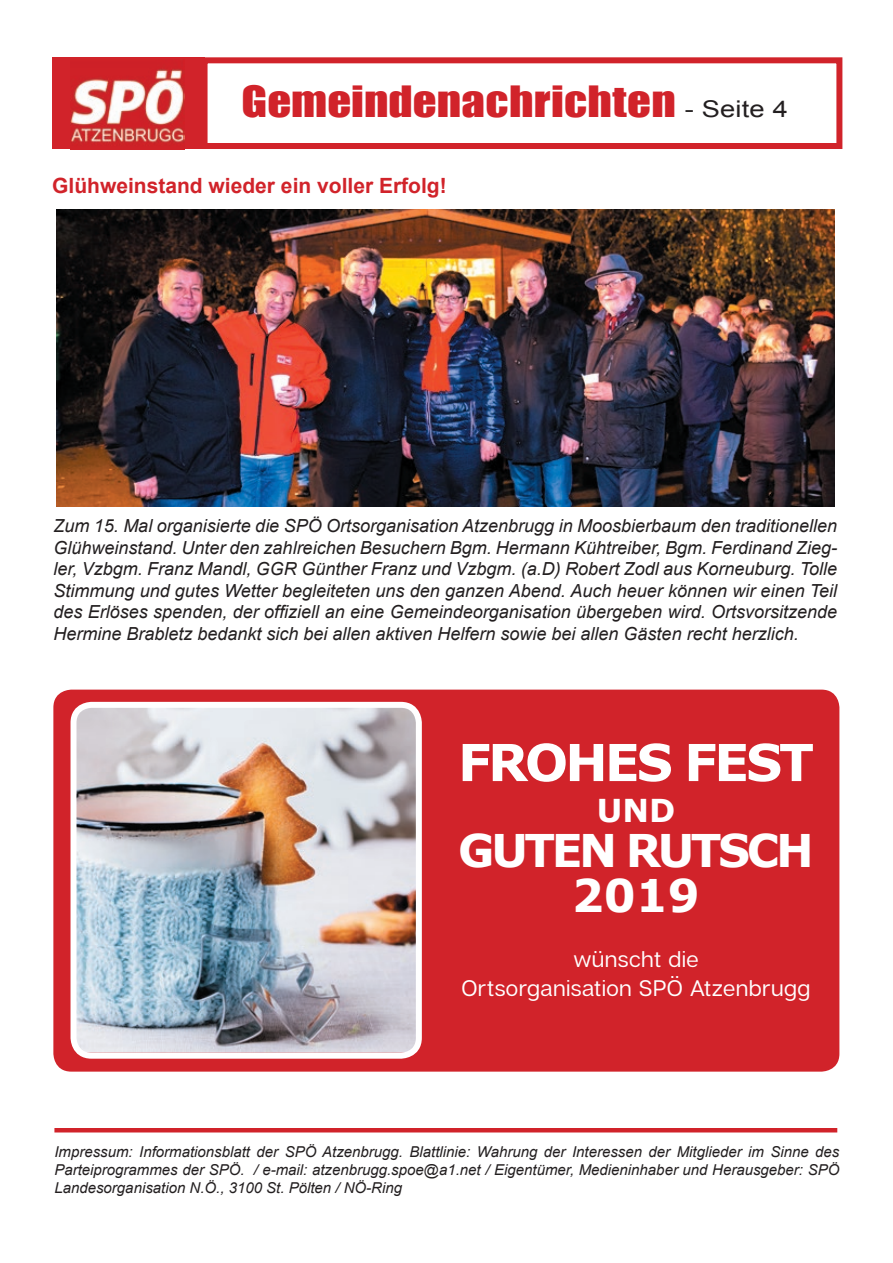
<style>
.page{position:relative;width:893px;height:1263px;background:#fff}
.page>*{position:absolute;margin:0;border:0;box-sizing:border-box;transform-origin:0 0}
.t1{font:700 51px "Verdana";letter-spacing:-.06em;color:#fff}
.t2{font:700 45px/45px "Verdana";letter-spacing:-.075em;color:#fff;text-align:center}
.t3{font:39.6px "Impact";letter-spacing:.005em;color:#d1232a;scale:1.18 1}
.t4{font:700 31.5px "Verdana";color:#fff}
.t5{font:22.5px/28.5px "Articulat CF";letter-spacing:.02em;color:#fff;text-align:center}
.t6{font:700 21px "Arial";color:#d1232a}
.t7{font:italic 18px/21.6px "Arial";color:#231f20;text-align:justify}
.t8{font:italic 15px/18px "Arial";color:#231f20;text-align:justify}
.s1{font-family:"Arial";font-size:23.1px;color:#231f20}
</style>
<div class="page">
<div style="left:53px;top:690px;width:786px;height:381px;background:#d1232a;border-radius:18px"></div>
<div style="left:52px;top:57px;width:153px;height:92px;background:#d1232a"></div>
<img style="left:70px;top:68px;width:114px;height:75px">
<div style="left:202px;top:57px;width:640px;height:92px;border:6px solid #d1232a"></div>
<img style="left:56px;top:209px;width:778px;height:298px">
<img style="left:78px;top:709px;width:337px;height:343px">
<div style="left:71px;top:702px;width:351px;height:357px;border:6px solid #fff;border-radius:18px"></div>
<hr style="left:54px;top:1128px;width:783px;height:4px;background:#d1232a">
<h3 class="t3" style="left:242px;top:71px;width:464px">Gemeindenachrichten <span class="s1">- Seite 4</span></h3>
<p class="t6" style="left:52px;top:172px;width:396px">Glühweinstand wieder ein voller Erfolg!</p>
<p class="t7" style="left:53px;top:515px;width:785px">Zum 15. Mal organisierte die SPÖ Ortsorganisation Atzenbrugg in Moosbierbaum den traditionellen Glühweinstand. Unter den zahlreichen Besuchern Bgm. Hermann Kühtreiber, Bgm. Ferdinand Zieg&shy;ler, Vzbgm. Franz Mandl, GGR Günther Franz und Vzbgm. (a.D) Robert Zodl aus Korneuburg. Tolle Stimmung und gutes Wetter begleiteten uns den ganzen Abend. Auch heuer können wir einen Teil des Erlöses spenden, der offiziell an eine Gemeindeorganisation übergeben wird. Ortsvorsitzende Hermine Brabletz bedankt sich bei allen aktiven Helfern sowie bei allen Gästen recht herzlich.</p>
<h1 class="t1" style="left:458px;top:729px;width:357px">FROHES FEST</h1>
<h3 class="t4" style="left:597px;top:790px;width:80px">und</h3>
<h2 class="t2" style="left:458px;top:828px;width:357px">GUTEN RUTSCH<br>2019</h2>
<p class="t5" style="left:461px;top:946px;width:350px">wünscht die<br>Ortsorganisation SPÖ Atzenbrugg</p>
<p class="t8" style="left:54px;top:1142px;width:786px">Impressum: Informationsblatt der SPÖ Atzenbrugg. Blattlinie: Wahrung der Interessen der Mitglieder im Sinne des Parteiprogrammes der SPÖ. / e-mail: atzenbrugg.spoe@a1.net / Eigentümer, Medieninhaber und Herausgeber: SPÖ Landesorganisation N.Ö., 3100 St. Pölten / NÖ-Ring</p>
</div>
